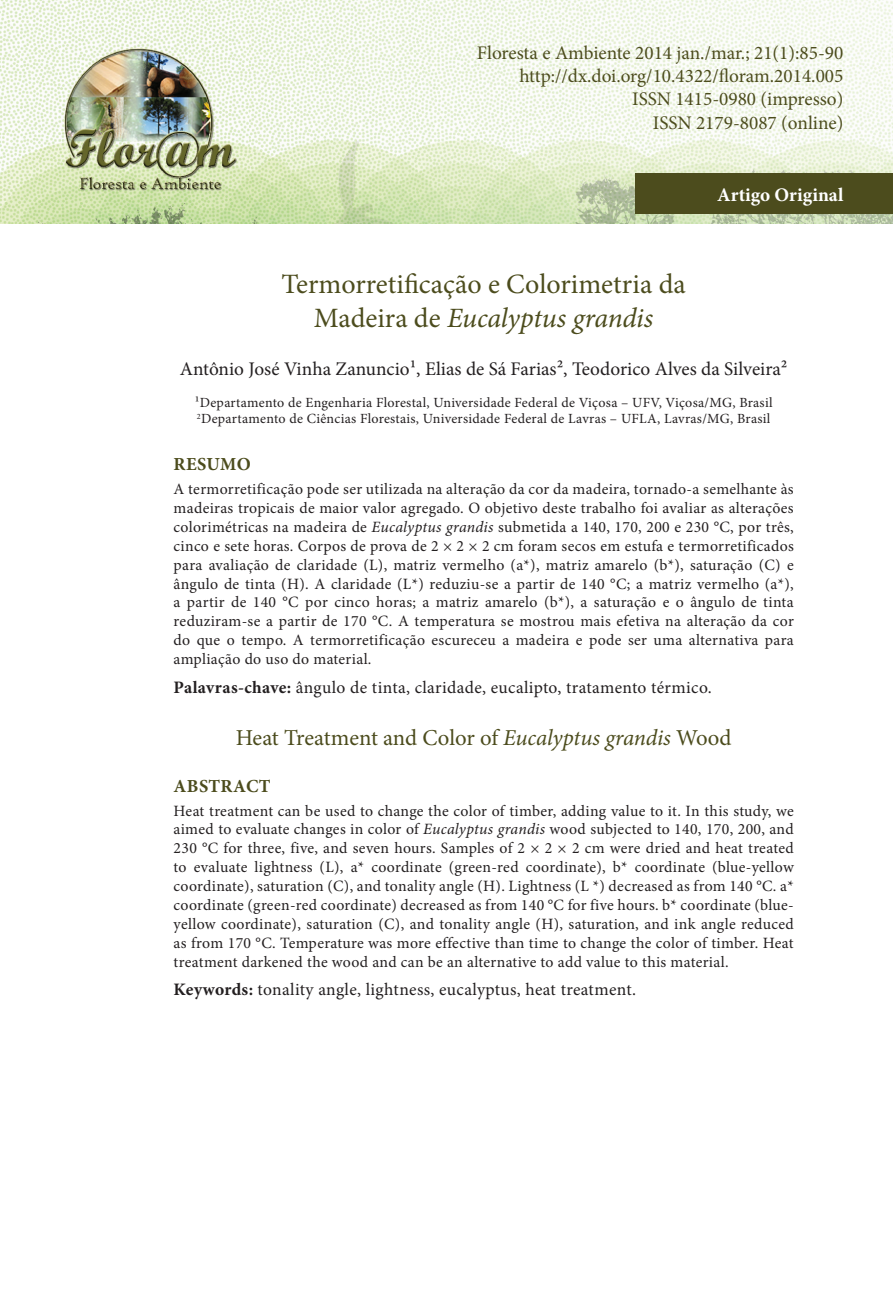
<style>
.page{position:relative;width:893px;height:1315px;background:#fff}
.page>*{position:absolute;margin:0;border:0;box-sizing:border-box;transform-origin:0 0}
.Titulo___1o_idioma{font:28px/33.6px "Minion Pro";color:#4c4c1d;text-align:center}
.Titulo___2o_idioma{font:22.75px "Minion Pro";letter-spacing:-.005em;color:#4c4c1d}
.cabeçalho_02{font:19.25px/23.1px "Minion Pro";color:#4c4c1d;text-align:right}
.Autores{font:19.25px "Minion Pro";color:#231f20}
.t1{font:700 19.25px "Minion Pro";color:#fff}
.Título___abstract{font:700 18.38px "Minion Pro";letter-spacing:.02em;color:#4c4c1d}
.Título___resumo{font:700 18.38px "Minion Pro";letter-spacing:.015em;color:#4c4c1d}
.Palavras-chave{font:17.5px "Minion Pro";letter-spacing:.02em;color:#231f20}
.Keywords{font:17.5px "Minion Pro";letter-spacing:.02em;color:#231f20}
.Texto___resumo{font:15.75px/18.9px "Minion Pro";letter-spacing:.02em;color:#231f20;text-align:justify}
.Texto___abstract{font:15.75px/18.9px "Minion Pro";letter-spacing:.02em;color:#231f20;text-align:justify}
.Endereço{font:14px/16.8px "Minion Pro";letter-spacing:.02em;color:#231f20}
.s1{font-style:italic}
.s2{font-weight:700}
</style>
<div class="page">
<img style="left:0;top:0;width:893px;height:223px">
<div style="left:635px;top:174px;width:258px;height:40px;background:#4c4c1d"></div>
<p class="cabeçalho_02" style="left:477px;top:42px;width:368px">Floresta e Ambiente 2014 jan./mar.; 21(1):85-90</p>
<p class="cabeçalho_02" style="left:519px;top:65px;width:325px">http://dx.doi.org/10.4322/floram.2014.005<br>ISSN 1415-0980 (impresso)<br>ISSN 2179-8087 (online)</p>
<p class="t1" style="left:717px;top:181px;width:128px">Artigo Original</p>
<p class="Titulo___1o_idioma" style="left:282px;top:268px;width:406px">Termorretificação e Colorimetria da<br>Madeira de <span class="s1">Eucalyptus grandis</span></p>
<p class="Autores" style="left:180px;top:356px;width:609px">Antônio José Vinha Zanuncio¹, Elias de Sá Farias², Teodorico Alves da Silveira²</p>
<p class="Endereço" style="left:195px;top:394px;width:579px">¹Departamento de Engenharia Florestal, Universidade Federal de Viçosa – UFV, Viçosa/MG, Brasil<br><sup>2</sup>Departamento de Ciências Florestais, Universidade Federal de Lavras – UFLA, Lavras/MG, Brasil</p>
<p class="Título___resumo" style="left:174px;top:451px;width:79px">RESUMO</p>
<p class="Texto___resumo" style="left:174px;top:479px;width:622px">A termorretificação pode ser utilizada na alteração da cor da madeira, tornado-a semelhante às madeiras tropicais de maior valor agregado. O objetivo deste trabalho foi avaliar as alterações colorimétricas na madeira de <span class="s1">Eucalyptus grandis</span> submetida a 140, 170, 200 e 230 °C, por três, cinco e sete horas. Corpos de prova de 2 × 2 × 2 cm foram secos em estufa e termorretificados para avaliação de claridade (L), matriz vermelho (a*), matriz amarelo (b*), saturação (C) e ângulo de tinta (H). A claridade (L*) reduziu-se a partir de 140 °C; a matriz vermelho (a*), a partir de 140 °C por cinco horas; a matriz amarelo (b*), a saturação e o ângulo de tinta reduziram-se a partir de 170 °C. A temperatura se mostrou mais efetiva na alteração da cor do que o tempo. A termorretificação escureceu a madeira e pode ser uma alternativa para ampliação do uso do material.</p>
<p class="Palavras-chave" style="left:174px;top:675px;width:540px"><span class="s2">Palavras-chave:</span> ângulo de tinta, claridade, eucalipto, tratamento térmico.</p>
<p class="Titulo___2o_idioma" style="left:236px;top:722px;width:497px">Heat Treatment and Color of <span class="s1">Eucalyptus grandis</span> Wood</p>
<p class="Título___abstract" style="left:174px;top:773px;width:99px">ABSTRACT</p>
<p class="Texto___abstract" style="left:174px;top:801px;width:622px">Heat treatment can be used to change the color of timber, adding value to it. In this study, we aimed to evaluate changes in color of <span class="s1">Eucalyptus grandis</span> wood subjected to 140, 170, 200, and 230 °C for three, five, and seven hours. Samples of 2 × 2 × 2 cm were dried and heat treated to evaluate lightness (L), a* coordinate (green-red coordinate), b* coordinate (blue-yellow coordinate), saturation (C), and tonality angle (H). Lightness (L *) decreased as from 140 °C. a* coordinate (green-red coordinate) decreased as from 140 °C for five hours. b* coordinate (blue&shy;yellow coordinate), saturation (C), and tonality angle (H), saturation, and ink angle reduced as from 170 °C. Temperature was more effective than time to change the color of timber. Heat treatment darkened the wood and can be an alternative to add value to this material.</p>
<p class="Keywords" style="left:174px;top:978px;width:464px"><span class="s2">Keywords:</span> tonality angle, lightness, eucalyptus, heat treatment.</p>
</div>
